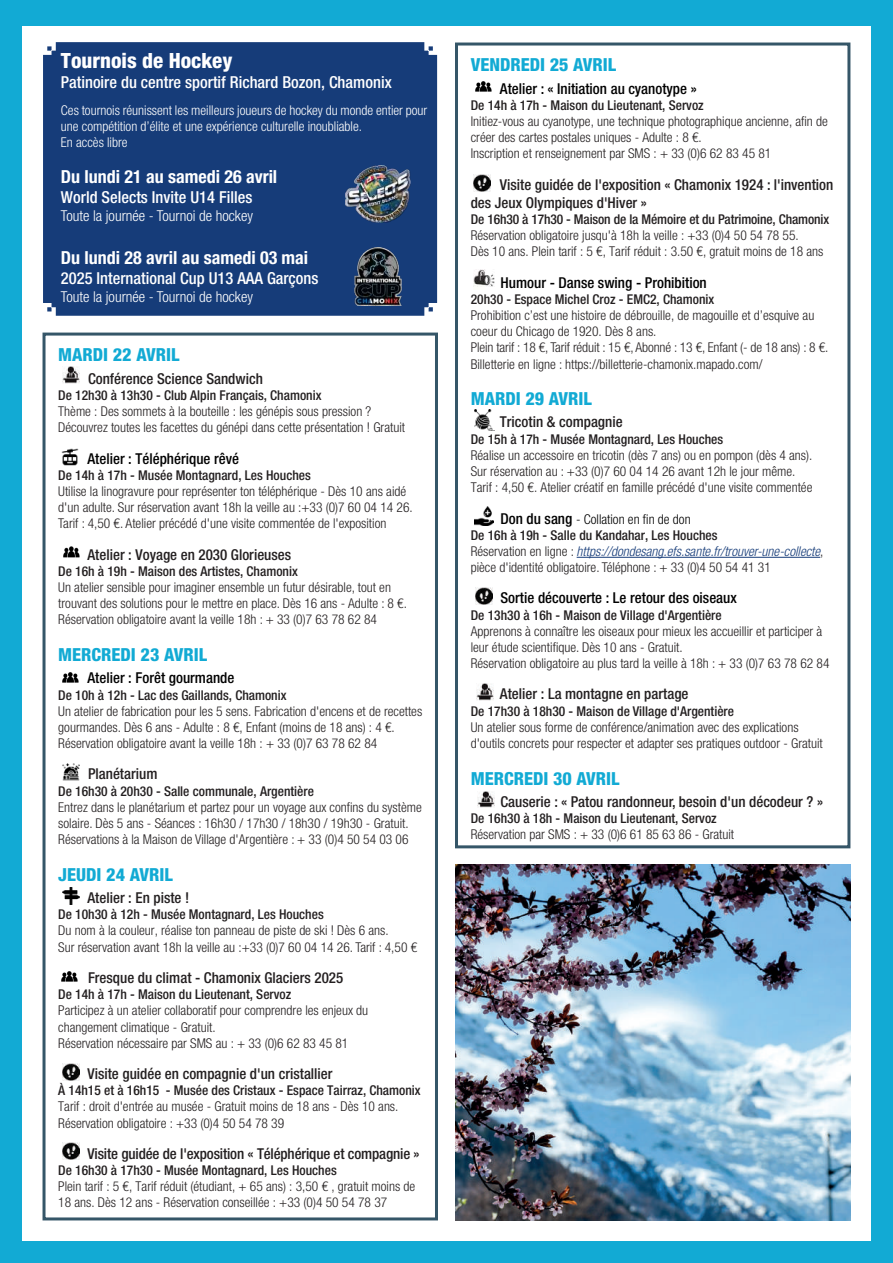
<style>
.page{position:relative;width:893px;height:1263px;background:#fff}
.page>*{position:absolute;margin:0;border:0;box-sizing:border-box;transform-origin:0 0}
.t1{font:800 condensed 21px "Helvetica Neue LT Std";color:#fff}
.t2{font:800 condensed 18px "Helvetica Neue LT Std";color:#12aad4}
.t3{font:700 condensed 18px "Helvetica Neue LT Std";color:#fff}
.t4{font:500 condensed 16.5px "Helvetica Neue LT Std";color:#fff}
.t5{font:500 condensed 15px/18px "Helvetica Neue LT Std";color:#231f20}
.t6{font:500 condensed 15px "Helvetica Neue LT Std";color:#000}
.t7{font:300 condensed 15px "Helvetica Neue LT Std";color:#fff}
.t8{font:300 condensed 13.5px/16.2px "Helvetica Neue LT Std";color:#231f20}
.t9{font:500 condensed 13.5px "Helvetica Neue LT Std";color:#231f20}
.t10{font:300 condensed 13.5px/16.2px "Helvetica Neue LT Std";color:#fff}
.s1{font-weight:500;font-size:15px;color:#000}
.s2{color:#000}
.s3{font-weight:500}
.s4{font-style:italic;color:#163c79}
</style>
<div class="page">
<div style="left:0;top:0;width:893px;height:26px;background:#12aad4"></div>
<div style="left:0;top:1242px;width:893px;height:21px;background:#12aad4"></div>
<div style="left:0;top:0;width:21px;height:1263px;background:#12aad4"></div>
<div style="left:872px;top:0;width:21px;height:1263px;background:#12aad4"></div>
<hr style="left:577px;top:557px;width:243px;height:1px;background:#163c79">
<div style="left:455px;top:43px;width:395px;height:805px;border:3px solid #355668"></div>
<img style="left:475px;top:81px;width:17px;height:11px">
<img style="left:474px;top:175px;width:17px;height:17px">
<img style="left:474px;top:270px;width:20px;height:17px">
<img style="left:474px;top:410px;width:19px;height:20px">
<img style="left:474px;top:506px;width:19px;height:19px">
<img style="left:476px;top:588px;width:17px;height:17px">
<img style="left:476px;top:684px;width:17px;height:16px">
<img style="left:477px;top:791px;width:17px;height:17px">
<div style="left:43px;top:333px;width:395px;height:887px;border:3px solid #355668"></div>
<img style="left:62px;top:367px;width:17px;height:17px">
<img style="left:62px;top:449px;width:17px;height:17px">
<img style="left:63px;top:546px;width:17px;height:12px">
<img style="left:62px;top:672px;width:17px;height:11px">
<img style="left:63px;top:764px;width:17px;height:17px">
<img style="left:62px;top:888px;width:17px;height:17px">
<img style="left:61px;top:971px;width:17px;height:11px">
<img style="left:63px;top:1063px;width:17px;height:17px">
<img style="left:63px;top:1143px;width:17px;height:17px">
<div style="left:43px;top:42px;width:394px;height:274px;background:#163c79"></div>
<img style="left:346px;top:165px;width:64px;height:58px">
<img style="left:349px;top:248px;width:58px;height:57px">
<img style="left:455px;top:864px;width:395px;height:356px">
<h1 class="t1" style="left:61px;top:48px;width:173px">Tournois de Hockey</h1>
<p class="t4" style="left:61px;top:72px;width:332px">Patinoire du centre sportif Richard Bozon, Chamonix</p>
<p class="t10" style="left:61px;top:102px;width:368px">Ces tournois réunissent les meilleurs joueurs de hockey du monde entier pour une compétition d’élite et une expérience culturelle inoubliable.<br>En accès libre</p>
<h2 class="t3" style="left:61px;top:166px;width:218px">Du lundi 21 au samedi 26 avril</h2>
<p class="t4" style="left:61px;top:188px;width:193px">World Selects Invite U14 Filles</p>
<p class="t7" style="left:61px;top:207px;width:194px">Toute la journée - Tournoi de hockey</p>
<h2 class="t3" style="left:61px;top:247px;width:249px">Du lundi 28 avril au samedi 03 mai</h2>
<p class="t4" style="left:61px;top:269px;width:259px">2025 International Cup U13 AAA Garçons</p>
<p class="t7" style="left:61px;top:288px;width:194px">Toute la journée - Tournoi de hockey</p>
<h2 class="t2" style="left:58px;top:344px;width:123px">MARDI 22 AVRIL</h2>
<p class="t5" style="left:88px;top:369px;width:176px">Conférence Science Sandwich</p>
<p class="t9" style="left:58px;top:387px;width:265px">De 12h30 à 13h30 - Club Alpin Français, Chamonix</p>
<p class="t8" style="left:58px;top:403px;width:348px">Thème : Des sommets à la bouteille : les génépis sous pression ?<br>Découvrez toutes les facettes du génépi dans cette présentation ! Gratuit</p>
<p class="t6" style="left:87px;top:449px;width:153px">Atelier : Téléphérique rêvé</p>
<p class="t9" style="left:58px;top:467px;width:254px">De 14h à 17h - Musée Montagnard, Les Houches</p>
<p class="t8" style="left:58px;top:483px;width:356px">Utilise la linogravure pour représenter ton téléphérique - Dès 10 ans aidé d'un adulte. Sur réservation avant 18h la veille au :+33 (0)7 60 04 14 26.<br>Tarif : 4,50 €. Atelier précédé d'une visite commentée de l'exposition</p>
<p class="t5" style="left:87px;top:545px;width:205px">Atelier : Voyage en 2030 Glorieuses</p>
<p class="t9" style="left:58px;top:563px;width:241px">De 16h à 19h - Maison des Artistes, Chamonix</p>
<p class="t8" style="left:58px;top:579px;width:350px">Un atelier sensible pour imaginer ensemble un futur désirable, tout en trouvant des solutions pour le mettre en place. Dès 16 ans - Adulte : 8 €.<br>Réservation obligatoire avant la veille 18h : + 33 (0)7 63 78 62 84</p>
<h2 class="t2" style="left:58px;top:643px;width:150px">MERCREDI 23 AVRIL</h2>
<p class="t6" style="left:87px;top:669px;width:148px">Atelier : Forêt gourmande</p>
<p class="t9" style="left:58px;top:687px;width:230px">De 10h à 12h - Lac des Gaillands, Chamonix</p>
<p class="t8" style="left:58px;top:703px;width:365px">Un atelier de fabrication pour les 5 sens. Fabrication d'encens et de recettes gourmandes. Dès 6 ans - Adulte : 8 €, Enfant (moins de 18 ans) : 4 €.<br>Réservation obligatoire avant la veille 18h : + 33 (0)7 63 78 62 84</p>
<p class="t5" style="left:88px;top:765px;width:71px">Planétarium</p>
<p class="t9" style="left:58px;top:783px;width:257px">De 16h30 à 20h30 - Salle communale, Argentière</p>
<p class="t8" style="left:58px;top:799px;width:365px">Entrez dans le planétarium et partez pour un voyage aux confins du système solaire. Dès 5 ans - Séances : 16h30 / 17h30 / 18h30 / 19h30 - Gratuit.<br>Réservations à la Maison de Village d'Argentière : + 33 (0)4 50 54 03 06</p>
<h2 class="t2" style="left:58px;top:863px;width:116px">JEUDI 24 AVRIL</h2>
<p class="t5" style="left:87px;top:888px;width:103px">Atelier : En piste !</p>
<p class="t9" style="left:58px;top:906px;width:267px">De 10h30 à 12h - Musée Montagnard, Les Houches</p>
<p class="t8" style="left:58px;top:922px;width:360px">Du nom à la couleur, réalise ton panneau de piste de ski ! Dès 6 ans.<br>Sur réservation avant 18h la veille au :+33 (0)7 60 04 14 26. Tarif : 4,50 €</p>
<p class="t5" style="left:88px;top:968px;width:257px">Fresque du climat - Chamonix Glaciers 2025</p>
<p class="t9" style="left:58px;top:986px;width:235px">De 14h à 17h - Maison du Lieutenant, Servoz</p>
<p class="t8" style="left:58px;top:1002px;width:311px">Participez à un atelier collaboratif pour comprendre les enjeux du changement climatique - Gratuit.<br>Réservation nécessaire par SMS au : + 33 (0)6 62 83 45 81</p>
<p class="t5" style="left:87px;top:1064px;width:247px">Visite guidée en compagnie d'un cristallier</p>
<p class="t9" style="left:58px;top:1082px;width:364px">À 14h15 et à 16h15 - Musée des Cristaux - Espace Tairraz, Chamonix</p>
<p class="t8" style="left:58px;top:1098px;width:342px">Tarif : droit d'entrée au musée - Gratuit moins de 18 ans - Dès 10 ans.<br>Réservation obligatoire : +33 (0)4 50 54 78 39</p>
<p class="t5" style="left:87px;top:1144px;width:334px">Visite guidée de l'exposition « Téléphérique et compagnie »</p>
<p class="t9" style="left:58px;top:1162px;width:280px">De 16h30 à 17h30 - Musée Montagnard, Les Houches</p>
<p class="t8" style="left:58px;top:1178px;width:359px">Plein tarif : 5 €, Tarif réduit (étudiant, + 65 ans) : 3,50 € , gratuit moins de<br>18 ans. Dès 12 ans - Réservation conseillée : +33 (0)4 50 54 78 37</p>
<h2 class="t2" style="left:471px;top:54px;width:147px">VENDREDI 25 AVRIL</h2>
<p class="t6" style="left:500px;top:79px;width:198px">Atelier : « Initiation au cyanotype »</p>
<p class="t9" style="left:471px;top:97px;width:235px">De 14h à 17h - Maison du Lieutenant, Servoz</p>
<p class="t8" style="left:471px;top:113px;width:359px">Initiez-vous au cyanotype, une technique photographique ancienne, afin de créer des cartes postales uniques - Adulte : 8 €.<br>Inscription et renseignement par SMS : + 33 (0)6 62 83 45 81</p>
<p class="t5" style="left:471px;top:175px;width:364px;text-indent:29px">Visite guidée de l'exposition « Chamonix 1924 : l'invention des Jeux Olympiques d'Hiver »</p>
<p class="t9" style="left:471px;top:211px;width:360px">De 16h30 à 17h30 - Maison de la Mémoire et du Patrimoine, Chamonix</p>
<p class="t8" style="left:471px;top:227px;width:354px">Réservation obligatoire jusqu'à 18h la veille : +33 (0)4 50 54 78 55.<br>Dès 10 ans. Plein tarif : 5 €, Tarif réduit : 3.50 €, gratuit moins de 18 ans</p>
<p class="t6" style="left:500px;top:273px;width:208px">Humour - Danse swing - Prohibition</p>
<p class="t9" style="left:471px;top:291px;width:245px">20h30 - Espace Michel Croz - EMC2, Chamonix</p>
<p class="t8" style="left:471px;top:307px;width:359px">Prohibition c’est une histoire de débrouille, de magouille et d’esquive au coeur du Chicago de 1920. Dès 8 ans.<br>Plein tarif : 18 €, Tarif réduit : 15 €, Abonné : 13 €, Enfant (- de 18 ans) : 8 €.<br>Billetterie en ligne : https://billetterie-chamonix.mapado.com/</p>
<h2 class="t2" style="left:471px;top:388px;width:123px">MARDI 29 AVRIL</h2>
<p class="t5" style="left:500px;top:413px;width:124px">Tricotin &amp; compagnie</p>
<p class="t9" style="left:471px;top:431px;width:254px">De 15h à 17h - Musée Montagnard, Les Houches</p>
<p class="t8" style="left:471px;top:447px;width:343px">Réalise un accessoire en tricotin (dès 7 ans) ou en pompon (dès 4 ans).<br>Sur réservation au : +33 (0)7 60 04 14 26 avant 12h le jour même.<br>Tarif : 4,50 €. Atelier créatif en famille précédé d'une visite commentée</p>
<p class="t8" style="left:471px;top:510px;width:354px;text-indent:30px"><span class="s1">Don du sang</span> <span class="s2">- Collation en fin de don<br></span><span class="s3">De 16h à 19h - Salle du Kandahar, Les Houches<br></span>Réservation en ligne : <span class="s4">https://dondesang.efs.sante.fr/trouver-une-collecte</span>, pièce d'identité obligatoire. Téléphone : + 33 (0)4 50 54 41 31</p>
<p class="t6" style="left:500px;top:589px;width:238px">Sortie découverte : Le retour des oiseaux</p>
<p class="t9" style="left:471px;top:607px;width:252px">De 13h30 à 16h - Maison de Village d'Argentière</p>
<p class="t8" style="left:471px;top:623px;width:360px">Apprenons à connaître les oiseaux pour mieux les accueillir et participer à leur étude scientifique. Dès 10 ans - Gratuit.<br>Réservation obligatoire au plus tard la veille à 18h : + 33 (0)7 63 78 62 84</p>
<p class="t5" style="left:500px;top:685px;width:190px">Atelier : La montagne en partage</p>
<p class="t9" style="left:471px;top:703px;width:265px">De 17h30 à 18h30 - Maison de Village d'Argentière</p>
<p class="t8" style="left:471px;top:719px;width:354px">Un atelier sous forme de conférence/animation avec des explications d'outils concrets pour respecter et adapter ses pratiques outdoor - Gratuit</p>
<h2 class="t2" style="left:471px;top:767px;width:150px">MERCREDI 30 AVRIL</h2>
<p class="t5" style="left:500px;top:792px;width:324px">Causerie : « Patou randonneur, besoin d'un décodeur ? »</p>
<p class="t9" style="left:471px;top:810px;width:247px">De 16h30 à 18h - Maison du Lieutenant, Servoz</p>
<p class="t8" style="left:471px;top:826px;width:265px">Réservation par SMS : + 33 (0)6 61 85 63 86 - Gratuit</p>
</div>
